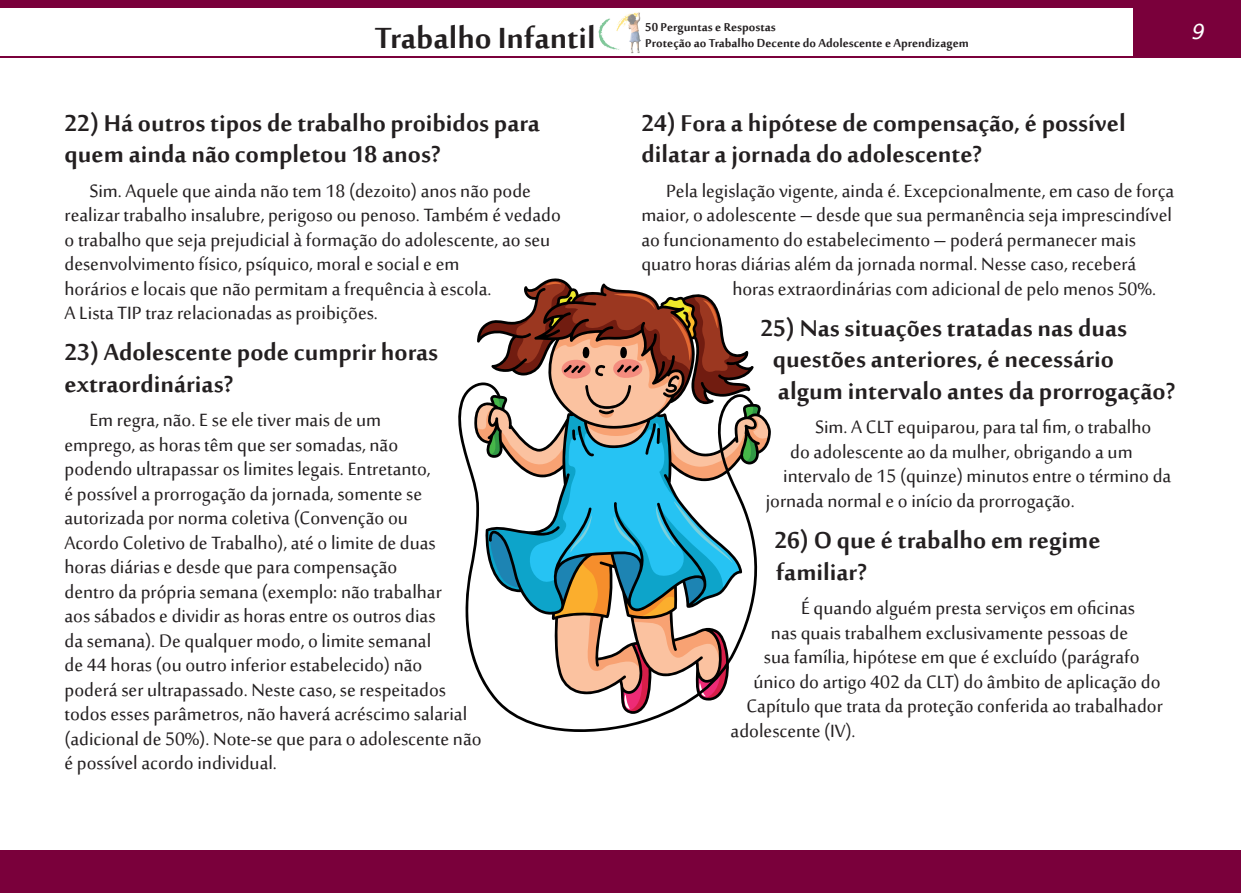
<style>
.page{position:relative;width:1241px;height:893px;background:#fff}
.page>*{position:absolute;margin:0;border:0;box-sizing:border-box;transform-origin:0 0}
.t1{font:700 40.25px "Sakkal Majalla";color:#231f20}
.Pergunta_roxo{font:700 31.5px/31.5px "Sakkal Majalla";color:#231f20}
.resposta_verde{font:24.5px/24.5px "Sakkal Majalla";color:#231f20}
.t2{font:italic 21px "Lucida Sans";color:#fff}
.t3{font:700 15.75px/17px "Sakkal Majalla";color:#231f20}
</style>
<div class="page">
<div style="left:0;top:850px;width:1240px;height:43px;background:#7a003b"></div>
<div style="left:0;top:0;width:1240px;height:7px;background:#7a003b"></div>
<div style="left:1132px;top:7px;width:108px;height:50px;background:#7a003b"></div>
<img style="left:598px;top:12px;width:43px;height:41px">
<hr style="left:0;top:57px;width:1240px;height:1px;background:#7a003b">
<svg style="left:458px;top:385px;width:209px;height:347px"></svg>
<svg style="left:474px;top:278px;width:297px;height:436px"></svg>
<h1 class="t1" style="left:375px;top:15px;width:222px">Trabalho Infantil</h1>
<p class="t3" style="left:645px;top:19px;width:325px">50 Perguntas e Respostas<br>Proteção ao Trabalho Decente do Adolescente e Aprendizagem</p>
<p class="t2" style="left:1190px;top:20px;width:15px">9</p>
<p class="Pergunta_roxo" style="left:64px;top:109px;width:477px">22) Há outros tipos de trabalho proibidos para quem ainda não completou 18 anos?</p>
<p class="resposta_verde" style="left:64px;top:180px;width:497px;text-indent:25px">Sim. Aquele que ainda não tem 18 (dezoito) anos não pode realizar trabalho insalubre, perigoso ou penoso. Também é vedado o trabalho que seja prejudicial à formação do adolescente, ao seu desenvolvimento físico, psíquico, moral e social e em<br>horários e locais que não permitam a frequência à escola.<br>A Lista TIP traz relacionadas as proibições.</p>
<p class="Pergunta_roxo" style="left:64px;top:339px;width:375px">23) Adolescente pode cumprir horas extraordinárias?</p>
<p class="resposta_verde" style="left:64px;top:409px;width:418px;text-indent:25px">Em regra, não. E se ele tiver mais de um<br>emprego, as horas têm que ser somadas, não<br>podendo ultrapassar os limites legais. Entretanto,<br>é possível a prorrogação da jornada, somente se autorizada por norma coletiva (Convenção ou<br>Acordo Coletivo de Trabalho), até o limite de duas horas diárias e desde que para compensação<br>dentro da própria semana (exemplo: não trabalhar<br>aos sábados e dividir as horas entre os outros dias<br>da semana). De qualquer modo, o limite semanal<br>de 44 horas (ou outro inferior estabelecido) não poderá ser ultrapassado. Neste caso, se respeitados todos esses parâmetros, não haverá acréscimo salarial (adicional de 50%). Note-se que para o adolescente não é possível acordo individual.</p>
<p class="Pergunta_roxo" style="left:641px;top:109px;width:486px">24) Fora a hipótese de compensação, é possível dilatar a jornada do adolescente?</p>
<p class="resposta_verde" style="left:666px;top:180px;width:509px">Pela legislação vigente, ainda é. Excepcionalmente, em caso de força</p>
<p class="resposta_verde" style="left:641px;top:204px;width:532px">maior, o adolescente – desde que sua permanência seja imprescindível</p>
<p class="resposta_verde" style="left:641px;top:229px;width:496px">ao funcionamento do estabelecimento – poderá permanecer mais</p>
<p class="resposta_verde" style="left:641px;top:253px;width:496px">quatro horas diárias além da jornada normal. Nesse caso, receberá</p>
<p class="resposta_verde" style="left:732px;top:278px;width:425px">horas extraordinárias com adicional de pelo menos 50%.</p>
<p class="Pergunta_roxo" style="left:772px;top:315px;width:404px;text-indent:-12px">25) Nas situações tratadas nas duas questões anteriores, é necessário algum intervalo antes da prorrogação?</p>
<p class="resposta_verde" style="left:814px;top:416px;width:338px">Sim. A CLT equiparou, para tal fim, o trabalho</p>
<p class="resposta_verde" style="left:790px;top:441px;width:344px">do adolescente ao da mulher, obrigando a um</p>
<p class="resposta_verde" style="left:783px;top:465px;width:389px">intervalo de 15 (quinze) minutos entre o término da</p>
<p class="resposta_verde" style="left:765px;top:490px;width:310px">jornada normal e o início da prorrogação.</p>
<p class="Pergunta_roxo" style="left:774px;top:527px;width:327px">26) O que é trabalho em regime familiar?</p>
<p class="resposta_verde" style="left:800px;top:597px;width:335px">É quando alguém presta serviços em oficinas</p>
<p class="resposta_verde" style="left:770px;top:622px;width:358px">nas quais trabalhem exclusivamente pessoas de</p>
<p class="resposta_verde" style="left:763px;top:646px;width:377px">sua família, hipótese em que é excluído (parágrafo</p>
<p class="resposta_verde" style="left:753px;top:671px;width:408px">único do artigo 402 da CLT) do âmbito de aplicação do</p>
<p class="resposta_verde" style="left:746px;top:695px;width:418px">Capítulo que trata da proteção conferida ao trabalhador</p>
<p class="resposta_verde" style="left:730px;top:720px;width:126px">adolescente (IV).</p>
</div>
